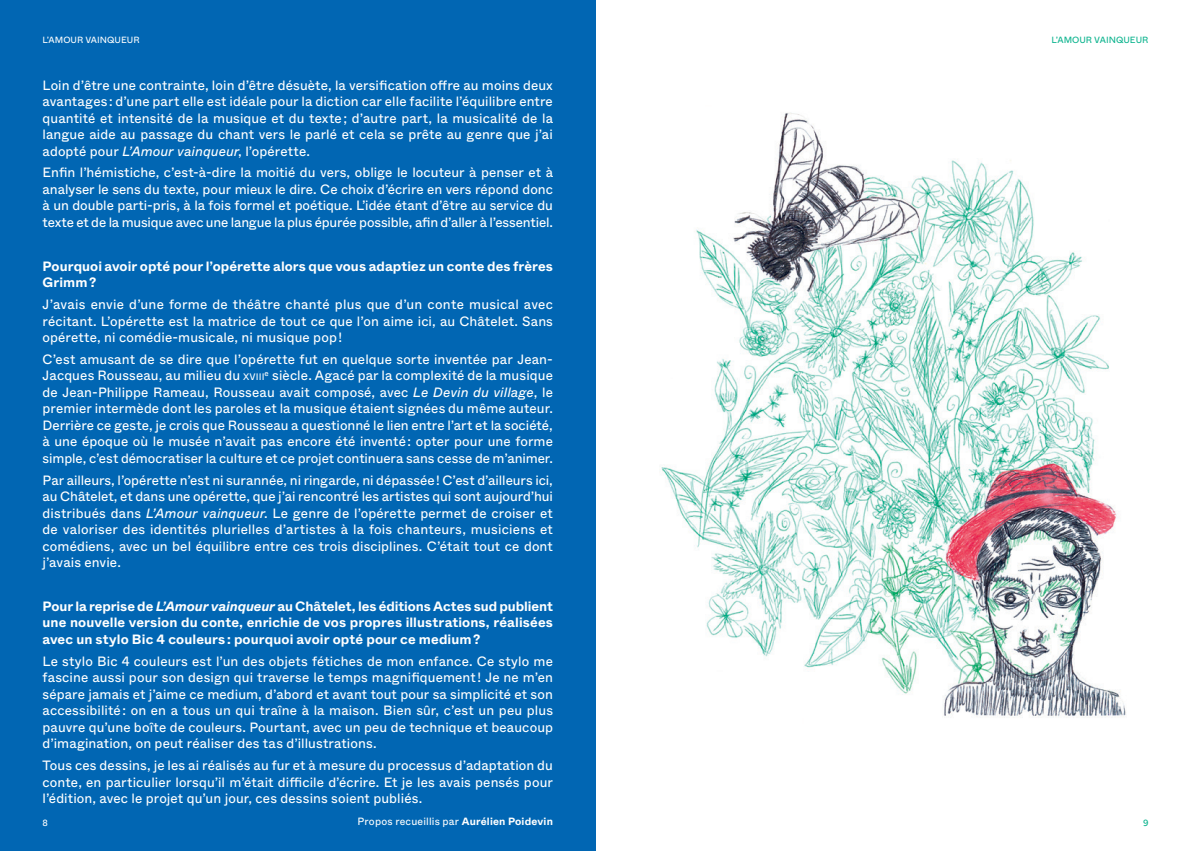
<style>
.page{position:relative;width:1191px;height:851px;background:#fff}
.page>*{position:absolute;margin:0;border:0;box-sizing:border-box;transform-origin:0 0}
.texte{font:13.5px/16.5px "ABC Whyte";letter-spacing:.005em;color:#fff;text-align:justify}
.texte-2{font:700 13.5px/16.5px "ABC Whyte";letter-spacing:.005em;color:#fff}
.texte-3{font:10.5px "ABC Whyte";letter-spacing:.015em;color:#fff}
.t1{font:9px "ABC Whyte";color:#0ab38d}
.FIL_ARIANE{font:9px "ABC Whyte";color:#fff}
.s1{font-style:italic}
.s2{font-size:9.45px}
.s3{font-weight:700}
</style>
<div class="page">
<div style="left:0;top:0;width:595px;height:850px;background:#0166b3"></div>
<img style="left:661px;top:112px;width:465px;height:606px">
<p class="FIL_ARIANE" style="left:43px;top:34px;width:99px">L’AMOUR VAINQUEUR</p>
<p class="t1" style="left:1051px;top:34px;width:99px">L’AMOUR VAINQUEUR</p>
<p class="texte" style="left:43px;top:77px;width:512px">Loin d’être une contrainte, loin d’être désuète, la versification offre au moins deux avantages : d’une part elle est idéale pour la diction car elle facilite l’équilibre entre quantité et intensité de la musique et du texte ; d’autre part, la musicalité de la langue aide au passage du chant vers le parlé et cela se prête au genre que j’ai adopté pour <span class="s1">L’Amour vainqueur</span>, l’opérette.</p>
<p class="texte" style="left:43px;top:164px;width:512px">Enfin l’hémistiche, c’est-à-dire la moitié du vers, oblige le locuteur à penser et à analyser le sens du texte, pour mieux le dire. Ce choix d’écrire en vers répond donc à un double parti-pris, à la fois formel et poétique. L’idée étant d’être au service du texte et de la musique avec une langue la plus épurée possible, afin d’aller à l’essentiel.</p>
<p class="texte-2" style="left:43px;top:258px;width:512px">Pourquoi avoir opté pour l’opérette alors que vous adaptiez un conte des frères<br>Grimm ?</p>
<p class="texte" style="left:43px;top:296px;width:512px">J’avais envie d’une forme de théâtre chanté plus que d’un conte musical avec récitant. L’opérette est la matrice de tout ce que l’on aime ici, au Châtelet. Sans opérette, ni comédie-musicale, ni musique pop !</p>
<p class="texte" style="left:43px;top:351px;width:512px">C’est amusant de se dire que l’opérette fut en quelque sorte inventée par Jean-Jacques Rousseau, au milieu du <span class="s2">xviii</span><sup>e</sup> siècle. Agacé par la complexité de la musique de Jean-Philippe Rameau, Rousseau avait composé, avec <span class="s1">Le Devin du village</span>, le premier intermède dont les paroles et la musique étaient signées du même auteur.<br>Derrière ce geste, je crois que Rousseau a questionné le lien entre l’art et la société, à une époque où le musée n’avait pas encore été inventé : opter pour une forme simple, c’est démocratiser la culture et ce projet continuera sans cesse de m’animer.</p>
<p class="texte" style="left:43px;top:472px;width:512px">Par ailleurs, l’opérette n’est ni surannée, ni ringarde, ni dépassée ! C’est d’ailleurs ici, au Châtelet, et dans une opérette, que j’ai rencontré les artistes qui sont aujourd’hui distribués dans <span class="s1">L’Amour vainqueur</span>. Le genre de l’opérette permet de croiser et de valoriser des identités plurielles d’artistes à la fois chanteurs, musiciens et comédiens, avec un bel équilibre entre ces trois disciplines. C’était tout ce dont j’avais envie.</p>
<p class="texte-2" style="left:43px;top:598px;width:512px;text-align:justify">Pour la reprise de <span class="s1">L’Amour vainqueur</span> au Châtelet, les éditions Actes sud publient une nouvelle version du conte, enrichie de vos propres illustrations, réalisées avec un stylo Bic 4 couleurs : pourquoi avoir opté pour ce medium ?</p>
<p class="texte" style="left:43px;top:653px;width:512px">Le stylo Bic 4 couleurs est l’un des objets fétiches de mon enfance. Ce stylo me fascine aussi pour son design qui traverse le temps magnifiquement ! Je ne m’en sépare jamais et j’aime ce medium, d’abord et avant tout pour sa simplicité et son accessibilité : on en a tous un qui traîne à la maison. Bien sûr, c’est un peu plus pauvre qu’une boîte de couleurs. Pourtant, avec un peu de technique et beaucoup d’imagination, on peut réaliser des tas d’illustrations.</p>
<p class="texte" style="left:43px;top:757px;width:512px">Tous ces dessins, je les ai réalisés au fur et à mesure du processus d’adaptation du conte, en particulier lorsqu’il m’était difficile d’écrire. Et je les avais pensés pour l’édition, avec le projet qu’un jour, ces dessins soient publiés.</p>
<p class="texte-3" style="left:357px;top:814px;width:197px">Propos recueillis par <span class="s3">Aurélien Poidevin</span></p>
<p class="t1" style="left:1143px;top:817px;width:7px">9</p>
<p class="FIL_ARIANE" style="left:43px;top:817px;width:7px">8</p>
</div>
